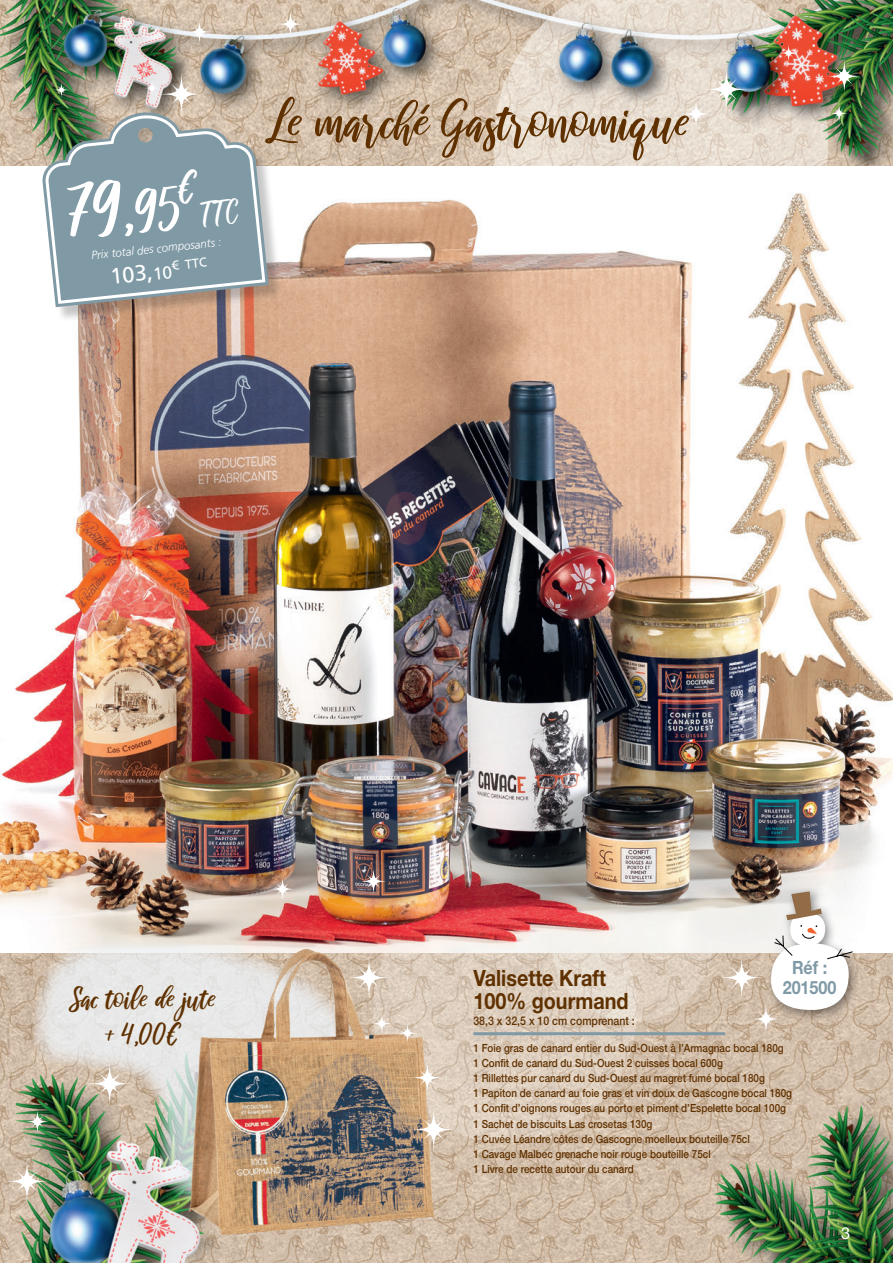
<style>
.page{position:relative;width:893px;height:1263px;background:#fff}
.page>*{position:absolute;margin:0;border:0;box-sizing:border-box;transform-origin:0 0}
.t1{font:73.35px "raustila";color:#fff}
.t2{font:52.5px "raustila";letter-spacing:.02em;color:#603100}
.t3{font:30px "raustila";letter-spacing:.02em;color:#603100}
.t4{font:700 22.5px/22.5px "Helvetica Neue LT Std";color:#603100;scale:.88 1}
.t5{font:22.05px "Frutiger LT Std";color:#fff}
.t6{font:700 18.3px "Helvetica Neue LT Std";color:#7f99a5;scale:.88 1}
.t7{font:16.5px "Helvetica Neue LT Std";color:#fff}
.t8{font:500 12px "Helvetica Neue LT Std";color:#603100;scale:.88 1}
.t9{font:italic 300 11.55px "Frutiger LT Std";color:#fff}
.t10{font:500 11.25px "Helvetica Neue LT Std";color:#603100;scale:.88 1}
.s1{font-size:57.45px}
.s2{font-size:17.4px}
</style>
<div class="page">
<img style="left:0;top:0;width:893px;height:1263px">
<svg style="left:678px;top:64px;width:74px;height:68px"></svg>
<svg style="left:274px;top:8px;width:33px;height:33px"></svg>
<svg style="left:184px;top:17px;width:30px;height:30px"></svg>
<img style="left:0;top:166px;width:893px;height:786px">
<hr style="left:473px;top:1032px;width:252px;height:3px;background:#7f99a5">
<div style="left:764px;top:886px;width:98px;height:136px;background:#231f20;opacity:.5"></div>
<img style="left:28px;top:935px;width:91px;height:281px">
<img style="left:119px;top:916px;width:378px;height:347px">
<div style="left:44px;top:114px;width:239px;height:208px;background:#231f20;opacity:.25"></div>
<svg style="left:777px;top:42px;width:23px;height:22px"></svg>
<img style="left:824px;top:56px;width:41px;height:69px">
<svg style="left:343px;top:952px;width:52px;height:51px"></svg>
<svg style="left:369px;top:1011px;width:51px;height:35px"></svg>
<svg style="left:892px;top:935px;width:1px;height:41px"></svg>
<svg style="left:716px;top:891px;width:137px;height:146px"></svg>
<svg style="left:408px;top:1058px;width:39px;height:39px"></svg>
<svg style="left:357px;top:865px;width:33px;height:33px"></svg>
<svg style="left:268px;top:874px;width:29px;height:30px"></svg>
<svg style="left:407px;top:1103px;width:53px;height:53px"></svg>
<svg style="left:84px;top:1057px;width:52px;height:53px"></svg>
<svg style="left:1px;top:1156px;width:52px;height:51px"></svg>
<svg style="left:22px;top:1106px;width:31px;height:31px"></svg>
<svg style="left:0;top:68px;width:269px;height:239px"></svg>
<p class="t1" style="left:64px;top:173px;width:134px;rotate:-6deg">79,<span class="s1">95</span><sup>€</sup></p>
<p class="t9" style="left:91px;top:249px;width:132px;rotate:-6deg">Prix total des composants :</p>
<p class="t5" style="left:109px;top:264px;width:99px;rotate:-6deg">103,<span class="s2">10</span><sup>€</sup> <sup>TTC</sup></p>
<p class="t2" style="left:266px;top:93px;width:426px">Le marché Gastronomique</p>
<p class="t3" style="left:70px;top:982px;width:149px">Sac toile de jute</p>
<p class="t3" style="left:105px;top:1018px;width:78px">+ 4,00€</p>
<p class="t6" style="left:792px;top:956px;width:41px">Réf :</p>
<p class="t6" style="left:783px;top:976px;width:63px">201500</p>
<p class="t4" style="left:473px;top:966px;width:178px">Valisette Kraft<br>100% gourmand</p>
<p class="t8" style="left:473px;top:1013px;width:185px">38,3 x 32,5 x 10 cm comprenant :</p>
<p class="t10" style="left:473px;top:1041px;width:354px">1 Foie gras de canard entier du Sud-Ouest à l’Armagnac bocal 180g</p>
<p class="t10" style="left:473px;top:1056px;width:285px">1 Confit de canard du Sud-Ouest 2 cuisses bocal 600g</p>
<p class="t10" style="left:473px;top:1071px;width:333px">1 Rillettes pur canard du Sud-Ouest au magret fumé bocal 180g</p>
<p class="t10" style="left:473px;top:1087px;width:364px">1 Papiton de canard au foie gras et vin doux de Gascogne bocal 180g</p>
<p class="t10" style="left:473px;top:1102px;width:357px">1 Confit d’oignons rouges au porto et piment d’Espelette bocal 100g</p>
<p class="t10" style="left:473px;top:1117px;width:205px">1 Sachet de biscuits Las crosetas 130g</p>
<p class="t10" style="left:473px;top:1132px;width:316px">1 Cuvée Léandre côtes de Gascogne moelleux bouteille 75cl</p>
<p class="t10" style="left:473px;top:1147px;width:271px">1 Cavage Malbec grenache noir rouge bouteille 75cl</p>
<p class="t10" style="left:473px;top:1162px;width:184px">1 Livre de recette autour du canard</p>
<p class="t7" style="left:841px;top:1223px;width:11px">3</p>
</div>
